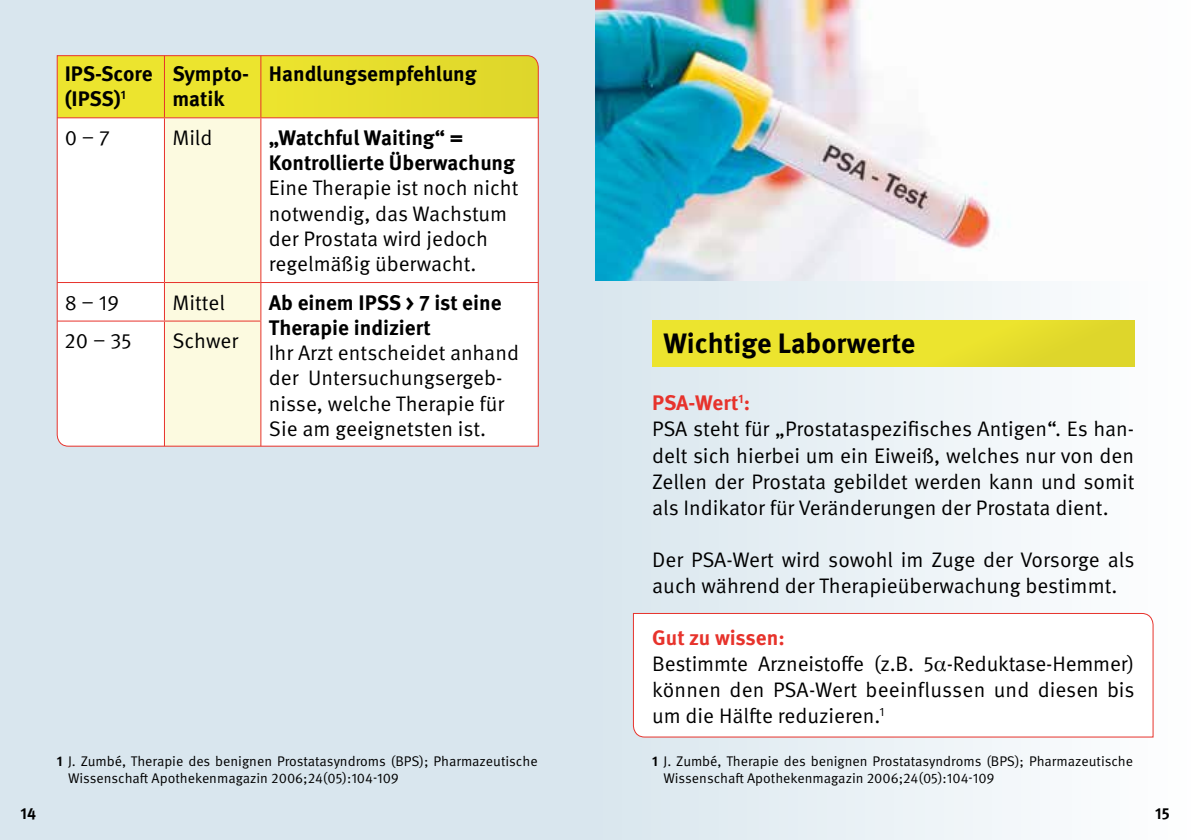
<style>
.page{position:relative;width:1191px;height:840px;background:#fff}
.page>*{position:absolute;margin:0;border:0;box-sizing:border-box;transform-origin:0 0}
.t1{font:700 28px "Meta Pro";color:#000}
.t2{font:21px/25.2px "Meta Pro Norm";color:#000}
.t3{font:700 21px/25.2px "Meta Pro";color:#000}
.t4{font:700 21px "Meta Pro";letter-spacing:-.01em;color:#e7332c}
.t5{font:700 16px "Meta Pro";color:#000}
.t6{font:14px/16.8px "Meta Pro Norm";color:#000}
.s1{font-family:"Meta Pro";font-weight:700}
.s2{font-family:"Times"}
</style>
<div class="page">
<div style="left:0;top:0;width:595px;height:839px;background:#d9e6ee"></div>
<div style="left:595px;top:0;width:596px;height:839px;background:linear-gradient(to right,#d9e6ed,#fefefe)"></div>
<img style="left:595px;top:0;width:596px;height:280px">
<svg style="left:56px;top:55px;width:483px;height:392px;background:#faf5d5"></svg>
<div style="left:652px;top:320px;width:482px;height:46px;background:linear-gradient(to right,#f0e82f,#e2d92c)"></div>
<svg style="left:632px;top:612px;width:522px;height:125px"></svg>
<p class="t3" style="left:65px;top:60px;width:89px">IPS-Score (IPSS)<sup>1</sup></p>
<p class="t3" style="left:172px;top:60px;width:78px">Sympto&shy;matik</p>
<p class="t3" style="left:269px;top:60px;width:209px">Handlungsempfehlung</p>
<p class="t2" style="left:65px;top:124px;width:47px">0 – 7</p>
<p class="t2" style="left:172px;top:124px;width:42px">Mild</p>
<p class="t3" style="left:269px;top:124px;width:248px">„Watchful Waiting“ =<br>Kontrollierte Überwachung</p>
<p class="t2" style="left:269px;top:174px;width:251px">Eine Therapie ist noch nicht notwendig, das Wachstum der Prostata wird jedoch regelmäßig überwacht.</p>
<p class="t2" style="left:65px;top:288px;width:56px">8 – 19</p>
<p class="t2" style="left:172px;top:288px;width:54px">Mittel</p>
<p class="t3" style="left:269px;top:288px;width:234px">Ab einem IPSS &gt; 7 ist eine<br>Therapie indiziert</p>
<p class="t2" style="left:269px;top:339px;width:252px">Ihr Arzt entscheidet anhand der Untersuchungsergeb&shy;nisse, welche Therapie für<br>Sie am geeignetsten ist.</p>
<p class="t2" style="left:65px;top:327px;width:68px">20 – 35</p>
<p class="t2" style="left:172px;top:327px;width:67px">Schwer</p>
<p class="t5" style="left:20px;top:800px;width:17px">14</p>
<p class="t6" style="left:68px;top:751px;width:471px;text-indent:-11px"><span class="s1">1</span> J. Zumbé, Therapie des benignen Prostatasyndroms (BPS); Pharmazeutische<br>Wissenschaft Apothekenmagazin 2006;24(05):104-109</p>
<h1 class="t1" style="left:663px;top:321px;width:253px">Wichtige Laborwerte</h1>
<p class="t4" style="left:652px;top:386px;width:99px">PSA-Wert<sup>1</sup>:</p>
<p class="t2" style="left:652px;top:414px;width:484px;line-height:26px;text-align:justify">PSA steht für „Prostataspezifisches Antigen“. Es han&shy;delt sich hierbei um ein Eiweiß, welches nur von den Zellen der Prostata gebildet werden kann und somit als Indikator für Veränderungen der Prostata dient.</p>
<p class="t2" style="left:652px;top:544px;width:484px;line-height:26px">Der PSA-Wert wird sowohl im Zuge der Vorsorge als auch während der Therapieüberwachung bestimmt.</p>
<p class="t4" style="left:652px;top:620px;width:134px">Gut zu wissen:</p>
<p class="t2" style="left:652px;top:648px;width:484px;line-height:26px;text-align:justify">Bestimmte Arzneistoffe (z.B. 5<span class="s2">α</span>-Reduktase-Hemmer) können den PSA-Wert beeinflussen und diesen bis um die Hälfte reduzieren.<sup>1</sup></p>
<p class="t6" style="left:663px;top:751px;width:471px;text-indent:-11px"><span class="s1">1</span> J. Zumbé, Therapie des benignen Prostatasyndroms (BPS); Pharmazeutische<br>Wissenschaft Apothekenmagazin 2006;24(05):104-109</p>
<p class="t5" style="left:1155px;top:800px;width:16px">15</p>
</div>
